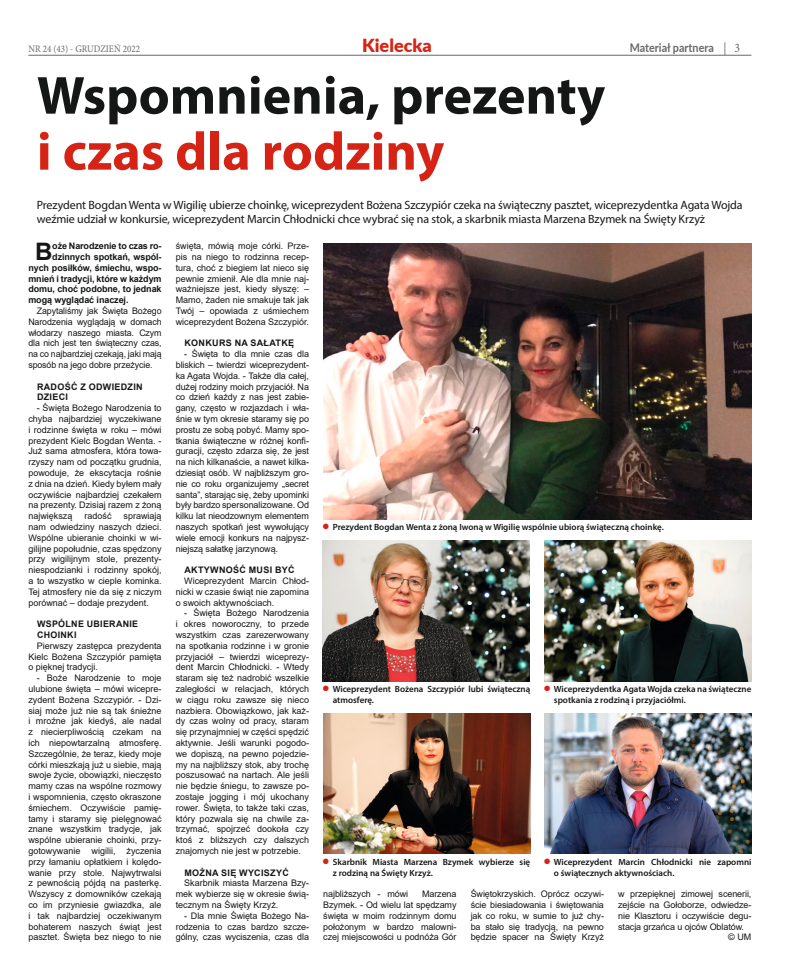
<style>
.page{position:relative;width:794px;height:978px;background:#fff}
.page>*{position:absolute;margin:0;border:0;box-sizing:border-box;transform-origin:0 0}
.Tytul_duzy_gruby{font:700 54px "Myriad Pro";color:#151616}
.Tytul_duzy_gruby-2{font:700 54px "Myriad Pro";color:#d52415}
.Lead{font:700 24.1px "Arial";color:#151616}
.t1{font:900 18px "Lato";color:#d52415}
.Podtytul{font:12px/14.4px "Myriad Pro";letter-spacing:-.01em;color:#151616}
.t2{font:700 12px "Lato";color:#686868;scale:.9 1}
.t3{font:10px "Minion Pro";color:#686868;scale:.9 1}
.Tekst_podstawowy{font:9px/10.8px "Arial";color:#151616;text-align:justify}
.t4{font:600 9px/10.8px "Myriad Pro";color:#151616}
.Lead-2{font:700 9px "Arial";letter-spacing:-.01em;color:#151616}
.SRODTYTUL{font:700 9px/10.8px "Arial";letter-spacing:.035em;color:#151616}
.s1{font-family:"Minion Pro";font-weight:400;font-size:13px}
</style>
<div class="page">
<hr style="left:28px;top:55px;width:723px;height:1px;background:#686868">
<img style="left:323px;top:244px;width:428px;height:275px">
<img style="left:323px;top:541px;width:207px;height:140px">
<img style="left:544px;top:541px;width:207px;height:140px">
<img style="left:323px;top:714px;width:207px;height:140px">
<img style="left:544px;top:714px;width:207px;height:140px">
<p class="t3" style="left:28px;top:43px;width:126px">NR 24 (43) - GRUDZIEŃ 2022</p>
<h3 class="t1" style="left:362px;top:32px;width:71px">Kielecka</h3>
<p class="t2" style="left:629px;top:39px;width:124px">Materiał partnera <span class="s1">| 3</span></p>
<h1 class="Tytul_duzy_gruby" style="left:37px;top:60px;width:570px">Wspomnienia, prezenty</h1>
<h1 class="Tytul_duzy_gruby-2" style="left:37px;top:116px;width:409px">i czas dla rodziny</h1>
<h2 class="Podtytul" style="left:37px;top:197px;width:707px">Prezydent Bogdan Wenta w Wigilię ubierze choinkę, wiceprezydent Bożena Szczypiór czeka na świąteczny pasztet, wiceprezydentka Agata Wojda weźmie udział w konkursie, wiceprezydent Marcin Chłodnicki chce wybrać się na stok, a skarbnik miasta Marzena Bzymek na Święty Krzyż</h2>
<h3 class="Lead" style="left:35px;top:234px;width:19px">B</h3>
<h3 class="Lead-2" style="left:52px;top:240px;width:111px">oże Narodzenie to czas ro-</h3>
<p class="Tekst_podstawowy" style="left:176px;top:241px;width:135px">święta, mówią moje córki. Prze&shy;pis na niego to rodzinna recep&shy;tura, choć z biegiem lat nieco się pewnie zmienił. Ale dla mnie naj&shy;ważniejsze jest, kiedy słyszę: – Mamo, żaden nie smakuje tak jak Twój – opowiada z uśmiechem wiceprezydent Bożena Szczypiór.</p>
<h4 class="SRODTYTUL" style="left:184px;top:338px;width:111px">KONKURS NA SAŁATKĘ</h4>
<p class="Tekst_podstawowy" style="left:176px;top:349px;width:135px;text-indent:9px">- Święta to dla mnie czas dla bliskich – twierdzi wiceprezydent&shy;ka Agata Wojda. - Także dla całej, dużej rodziny moich przyjaciół. Na co dzień każdy z nas jest zabie&shy;gany, często w rozjazdach i wła&shy;śnie w tym okresie staramy się po prostu ze sobą pobyć. Mamy spo&shy;tkania świąteczne w różnej konfi&shy;guracji, często zdarza się, że jest na nich kilkanaście, a nawet kilka&shy;dziesiąt osób. W najbliższym gro&shy;nie co roku organizujemy „secret santa”, starając się, żeby upominki były bardzo spersonalizowane. Od kilku lat nieodzownym elementem naszych spotkań jest wywołujący wiele emocji konkurs na najpysz&shy;niejszą sałatkę jarzynową.</p>
<h4 class="SRODTYTUL" style="left:184px;top:565px;width:112px">AKTYWNOŚĆ MUSI BYĆ</h4>
<p class="Tekst_podstawowy" style="left:176px;top:575px;width:135px;text-indent:9px">Wiceprezydent Marcin Chłod&shy;nicki w czasie świąt nie zapomina o swoich aktywnościach.</p>
<p class="Tekst_podstawowy" style="left:176px;top:608px;width:135px;text-indent:9px">- Święta Bożego Narodzenia i okres noworoczny, to przede wszystkim czas zarezerwowany na spotkania rodzinne i w gronie przyjaciół – twierdzi wiceprezy&shy;dent Marcin Chłodnicki. - Wtedy staram się też nadrobić wszelkie zaległości w relacjach, których w ciągu roku zawsze się nieco nazbiera. Obowiązkowo, jak każ&shy;dy czas wolny od pracy, staram się przynajmniej w części spędzić aktywnie. Jeśli warunki pogodo&shy;we dopiszą, na pewno pojedzie&shy;my na najbliższy stok, aby trochę poszusować na nartach. Ale jeśli nie będzie śniegu, to zawsze po&shy;zostaje jogging i mój ukochany rower. Święta, to także taki czas, który pozwala się na chwile za&shy;trzymać, spojrzeć dookoła czy ktoś z bliższych czy dalszych znajomych nie jest w potrzebie.</p>
<h4 class="SRODTYTUL" style="left:184px;top:867px;width:106px">MOŻNA SIĘ WYCISZYĆ</h4>
<p class="Tekst_podstawowy" style="left:176px;top:878px;width:135px;text-indent:9px">Skarbnik miasta Marzena Bzy&shy;mek wybierze się w okresie świą&shy;tecznym na Święty Krzyż.</p>
<p class="Tekst_podstawowy" style="left:176px;top:910px;width:135px;text-indent:9px">- Dla mnie Święta Bożego Na&shy;rodzenia to czas bardzo szcze&shy;gólny, czas wyciszenia, czas dla</p>
<h3 class="Lead-2" style="left:52px;top:250px;width:111px">dzinnych spotkań, wspól-</h3>
<h3 class="Lead-2" style="left:28px;top:261px;width:135px">nych posiłków, śmiechu, wspo-</h3>
<h3 class="Lead-2" style="left:28px;top:272px;width:135px">mnień i tradycji, które w każdym</h3>
<h3 class="Lead-2" style="left:28px;top:283px;width:135px">domu, choć podobne, to jednak</h3>
<h3 class="Lead-2" style="left:28px;top:294px;width:102px">mogą wyglądać inaczej.</h3>
<p class="Tekst_podstawowy" style="left:28px;top:305px;width:135px;text-indent:9px">Zapytaliśmy jak Święta Bożego Narodzenia wyglądają w domach włodarzy naszego miasta. Czym dla nich jest ten świąteczny czas, na co najbardziej czekają, jaki mają sposób na jego dobre przeżycie.</p>
<h4 class="SRODTYTUL" style="left:37px;top:381px;width:107px">RADOŚĆ Z ODWIEDZIN<br>DZIECI</h4>
<p class="Tekst_podstawowy" style="left:28px;top:403px;width:135px;text-indent:9px">- Święta Bożego Narodzenia to chyba najbardziej wyczekiwane i rodzinne święta w roku – mówi prezydent Kielc Bogdan Wenta. - Już sama atmosfera, która towa&shy;rzyszy nam od początku grudnia, powoduje, że ekscytacja rośnie z dnia na dzień. Kiedy byłem mały oczywiście najbardziej czekałem na prezenty. Dzisiaj razem z żoną największą</p>
<p class="Tekst_podstawowy" style="left:84px;top:511px;width:29px">radość</p>
<p class="Tekst_podstawowy" style="left:28px;top:511px;width:135px;text-indent:95px">sprawiają nam odwiedziny naszych dzieci.<br>Wspólne ubieranie choinki w wi&shy;gilijne popołudnie, czas spędzony przy wigilijnym stole, prezenty&shy;niespodzianki i rodzinny spokój, a to wszystko w cieple kominka.<br>Tej atmosfery nie da się z niczym porównać – dodaje prezydent.</p>
<h4 class="SRODTYTUL" style="left:37px;top:619px;width:103px">WSPÓLNE UBIERANIE<br>CHOINKI</h4>
<p class="Tekst_podstawowy" style="left:28px;top:640px;width:135px;text-indent:9px">Pierwszy zastępca prezydenta Kielc Bożena Szczypiór pamięta o pięknej tradycji.</p>
<p class="Tekst_podstawowy" style="left:28px;top:673px;width:135px;text-indent:9px">- Boże Narodzenie to moje ulubione święta – mówi wicepre&shy;zydent Bożena Szczypiór. - Dzi&shy;siaj może już nie są tak śnieżne i mroźne jak kiedyś, ale nadal z niecierpliwością czekam na ich niepowtarzalną atmosferę.<br>Szczególnie, że teraz, kiedy moje córki mieszkają już u siebie, mają swoje życie, obowiązki, nieczęsto mamy czas na wspólne rozmowy i wspomnienia, często okraszone śmiechem. Oczywiście pamię&shy;tamy i staramy się pielęgnować znane wszystkim tradycje, jak wspólne ubieranie choinki, przy&shy;gotowywanie wigilii, życzenia przy łamaniu opłatkiem i kolędo&shy;wanie przy stole. Najwytrwalsi z pewnością pójdą na pasterkę.<br>Wszyscy z domowników czekają co im przyniesie gwiazdka, ale i tak najbardziej oczekiwanym bohaterem naszych świąt jest pasztet. Święta bez niego to nie</p>
<p class="t4" style="left:333px;top:521px;width:332px">Prezydent Bogdan Wenta z żoną Iwoną w Wigilię wspólnie ubiorą świąteczną choinkę.</p>
<p class="t4" style="left:333px;top:683px;width:199px">Wiceprezydent Bożena Szczypiór lubi świąteczną atmosferę.</p>
<p class="t4" style="left:554px;top:683px;width:199px">Wiceprezydentka Agata Wojda czeka na świąteczne spotkania z rodziną i przyjaciółmi.</p>
<p class="t4" style="left:333px;top:856px;width:199px">Skarbnik Miasta Marzena Bzymek wybierze się z rodziną na Święty Krzyż.</p>
<p class="t4" style="left:554px;top:856px;width:199px">Wiceprezydent Marcin Chłodnicki nie zapomni o świątecznych aktywnościach.</p>
<p class="Tekst_podstawowy" style="left:323px;top:889px;width:135px;text-indent:99px">Marzena Bzymek. - Od wielu lat spędzamy święta w moim rodzinnym domu położonym w bardzo malowni&shy;czej miejscowości u podnóża Gór</p>
<p class="Tekst_podstawowy" style="left:471px;top:889px;width:135px">Świętokrzyskich. Oprócz oczywi&shy;ście biesiadowania i świętowania jak co roku, w sumie to już chy&shy;ba stało się tradycją, na pewno będzie spacer na Święty Krzyż</p>
<p class="Tekst_podstawowy" style="left:618px;top:889px;width:135px">w przepięknej zimowej scenerii, zejście na Gołoborze, odwiedze&shy;nie Klasztoru i oczywiście degu&shy;stacja grzańca u ojców Oblatów.</p>
<p class="Tekst_podstawowy" style="left:323px;top:889px;width:86px">najbliższych - mówi</p>
<p class="Tekst_podstawowy" style="left:728px;top:932px;width:25px">© UM</p>
</div>
